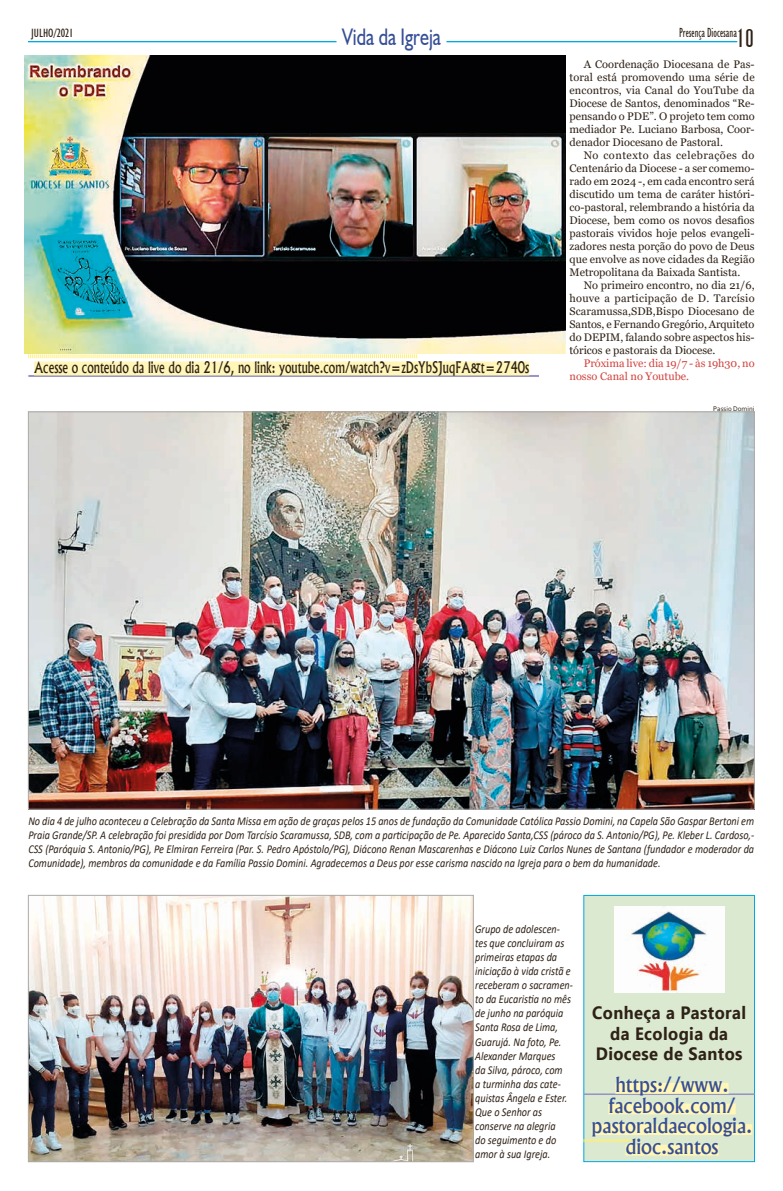
<style>
.page{position:relative;width:783px;height:1191px;background:#fff}
.page>*{position:absolute;margin:0;border:0;box-sizing:border-box;transform-origin:0 0}
.t1{font:24px "Humanist 521 BT";color:#364e96;scale:.76 1}
.t2{font:500 20.2px/20.6px "Albertus";color:#364e96;text-align:center}
.t3{font:700 17.8px/20.3px "Ebrima";letter-spacing:.025em;color:#2e2116;text-align:center;scale:.93 1}
.t4{font:500 15.3px "Albertus";color:#2e2116;scale:.76 1}
.t5{font:condensed 13.3px "Humanist 521 BT";color:#2e2116;scale:.78 1}
.t6{font:italic 12px/14px "Calibri";color:#2e2116;text-align:justify;scale:.85 1}
.t7{font:condensed 12px "Humanist 521 BT";color:#2e2116}
.t8{font:11px/13px "Georgia";color:#2e2116;text-align:justify}
.t9{font:11px/13px "Georgia";letter-spacing:-.005em;color:#d1443f}
.t10{font:7px "Corbel";color:#2e2116}
.s1{font-family:"Anastasia";font-stretch:normal;font-size:24px}
</style>
<div class="page">
<svg style="left:28px;top:41px;width:708px;height:1px"></svg>
<div style="left:336px;top:27px;width:110px;height:20px;background:#fff"></div>
<hr style="left:28px;top:375px;width:511px;height:2px;background:#9895c4">
<svg style="left:28px;top:354px;width:389px;height:4px;background:#fff7be"></svg>
<div style="left:34px;top:361px;width:495px;height:14px;background:#fff6b7"></div>
<img style="left:25px;top:55px;width:541px;height:298px">
<img style="left:30px;top:414px;width:722px;height:393px">
<img style="left:30px;top:897px;width:441px;height:262px">
<div style="left:28px;top:895px;width:445px;height:266px;border:1px solid #adaaa9"></div>
<div style="left:583px;top:895px;width:171px;height:266px;background:#dbe9d1"></div>
<img style="left:614px;top:906px;width:110px;height:86px">
<hr style="left:583px;top:1093px;width:171px;height:2px;background:#9895c4">
<div style="left:615px;top:1083px;width:113px;height:10px;background:#fff6b7"></div>
<div style="left:608px;top:1103px;width:127px;height:11px;background:#fff6b7"></div>
<div style="left:591px;top:1124px;width:161px;height:11px;background:#fff6b7"></div>
<svg style="left:583px;top:1139px;width:50px;height:3px"></svg>
<div style="left:625px;top:1144px;width:93px;height:11px;background:#fff6b7"></div>
<p class="t7" style="left:31px;top:26px;width:43px">JULHO/2021</p>
<h1 class="t1" style="left:342px;top:22px;width:131px">Vida da Igreja</h1>
<p class="t4" style="left:34px;top:358px;width:653px">Acesse o conteúdo da live do dia 21/6, no link: youtube.com/watch?v=zDsYbSJuqFA&amp;t=2740s</p>
<p class="t5" style="left:679px;top:25px;width:97px">Presença Diocesana<span class="s1">10</span></p>
<p class="t8" style="left:569px;top:58px;width:186px;text-indent:14px">A Coordenação Diocesana de Pas&shy;toral está promovendo uma série de encontros, via Canal do YouTube da Diocese de Santos, denominados “Re&shy;pensando o PDE”. O projeto tem como mediador Pe. Luciano Barbosa, Coor&shy;denador Diocesano de Pastoral.</p>
<p class="t8" style="left:569px;top:149px;width:186px;text-indent:14px">No contexto das celebrações do Centenário da Diocese - a ser comemo&shy;rado em 2024 -, em cada encontro será discutido um tema de caráter históri&shy;co-pastoral, relembrando a história da Diocese, bem como os novos desafios pastorais vividos hoje pelos evangeli&shy;zadores nesta porção do povo de Deus que envolve as nove cidades da Região Metropolitana da Baixada Santista.</p>
<p class="t8" style="left:569px;top:279px;width:186px;text-indent:14px">No primeiro encontro, no dia 21/6, houve a participação de D. Tarcísio Scaramussa,SDB,Bispo Diocesano de Santos, e Fernando Gregório, Arquiteto do DEPIM, falando sobre aspectos his&shy;tóricos e pastorais da Diocese.</p>
<p class="t9" style="left:569px;top:357px;width:186px;text-indent:14px">Próxima live: dia 19/7 - às 19h30, no nosso Canal no Youtube.</p>
<p class="t10" style="left:713px;top:404px;width:42px">Passio Domini</p>
<p class="t6" style="left:28px;top:813px;width:855px">No dia 4 de julho aconteceu a Celebração da Santa Missa em ação de graças pelos 15 anos de fundação da Comunidade Católica Passio Domini, na Capela São Gaspar Bertoni em Praia Grande/SP. A celebração foi presidida por Dom Tarcísio Scaramussa, SDB, com a participação de Pe. Aparecido Santa,CSS (pároco da S. Antonio/PG), Pe. Kleber L. Cardoso,- CSS (Paróquia S. Antonio/PG), Pe Elmiran Ferreira (Par. S. Pedro Apóstolo/PG), Diácono Renan Mascarenhas e Diácono Luiz Carlos Nunes de Santana (fundador e moderador da Comunidade), membros da comunidade e da Família Passio Domini. Agradecemos a Deus por esse carisma nascido na Igreja para o bem da humanidade.</p>
<p class="t6" style="left:475px;top:922px;width:116px;text-align:left">Grupo de adolescen&shy;tes que concluiram as primeiras etapas da iniciação à vida cristã e receberam o sacramen&shy;to da Eucaristia no mês de junho na paróquia<br>Santa Rosa de Lima,<br>Guarujá. Na foto, Pe.<br>Alexander Marques<br>da Silva, pároco, com<br>a turminha das cate&shy;quistas Ângela e Ester.<br>Que o Senhor as conserve na alegria<br>do seguimento e do amor à sua Igreja.</p>
<h3 class="t3" style="left:592px;top:1002px;width:167px">Conheça a Pastoral da Ecologia da<br>Diocese de Santos</h3>
<h2 class="t2" style="left:591px;top:1074px;width:162px">https://www. facebook.com/ pastoraldaecologia. dioc.santos</h2>
</div>
